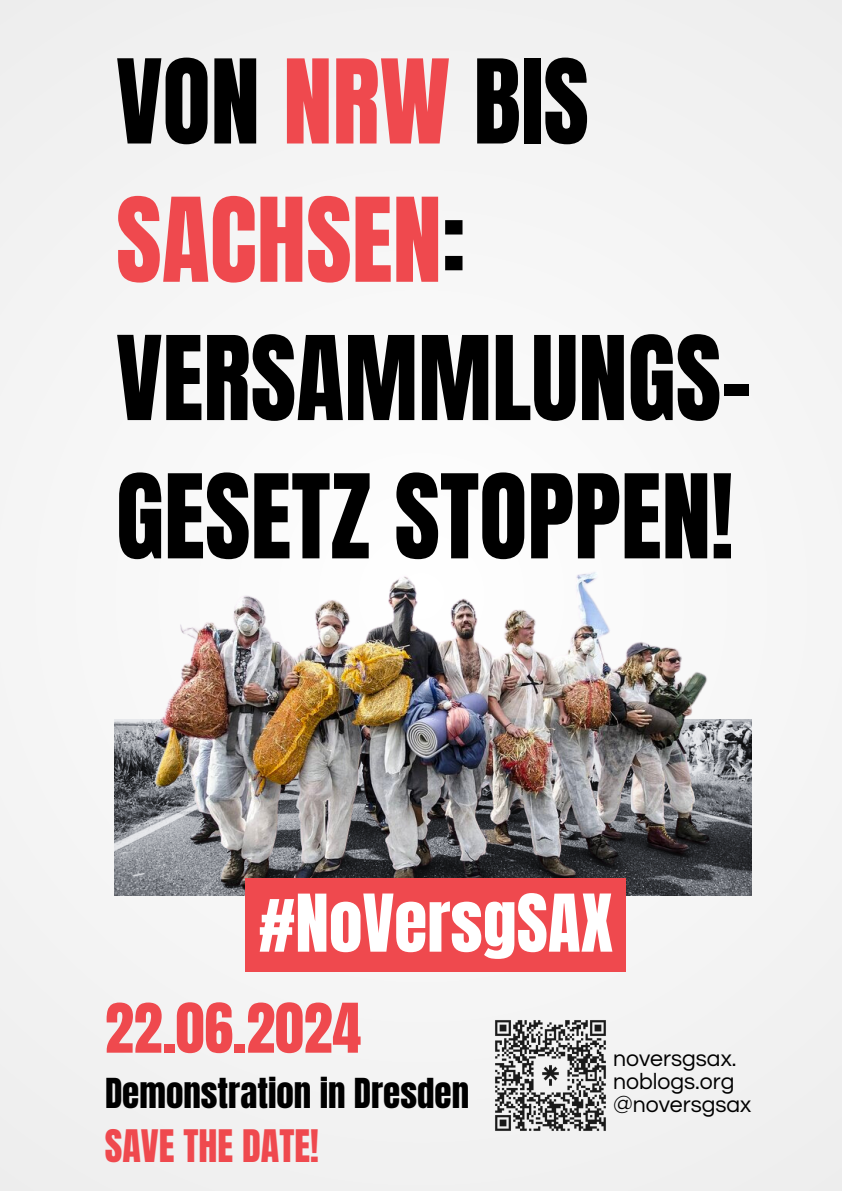
<style>
.page{position:relative;width:842px;height:1191px;background:#fff}
.page>*{position:absolute;margin:0;border:0;box-sizing:border-box;transform-origin:0 0}
.t1{font:99px/138.2px "Anton";color:#000}
.t2{font:67.6px "Anton";color:#fff}
.t3{font:58.1px "Anton";color:#ef494e}
.t4{font:38.1px "Anton";color:#ef494e}
.t5{font:35.1px "Anton";color:#000}
.t6{font:23px "Questrial";color:#000}
.s1{color:#ef494e}
</style>
<div class="page">
<div style="left:0;top:0;width:842px;height:1190px;background:#f4f4f4"></div>
<img style="left:116px;top:573px;width:636px;height:322px">
<div style="left:246px;top:878px;width:380px;height:93px;background:#ef494e"></div>
<img style="left:495px;top:1020px;width:111px;height:111px">
<p class="t1" style="left:116px;top:34px;width:637px">VON <span class="s1">NRW</span> BIS<br><span class="s1">SACHSEN</span>:<br>VERSAMMLUNGS-<br>GESETZ STOPPEN!</p>
<p class="t2" style="left:258px;top:874px;width:356px">#NoVersgSAX</p>
<p class="t3" style="left:105px;top:986px;width:258px">22.06.2024</p>
<p class="t5" style="left:105px;top:1068px;width:366px">Demonstration in Dresden</p>
<p class="t4" style="left:105px;top:1117px;width:215px">SAVE THE DATE!</p>
<h2 class="t6" style="left:613px;top:1047px;width:125px">noversgsax.</h2>
<h3 class="t6" style="left:613px;top:1070px;width:123px">noblogs.org</h3>
<p class="t6" style="left:613px;top:1092px;width:140px">@noversgsax</p>
</div>
